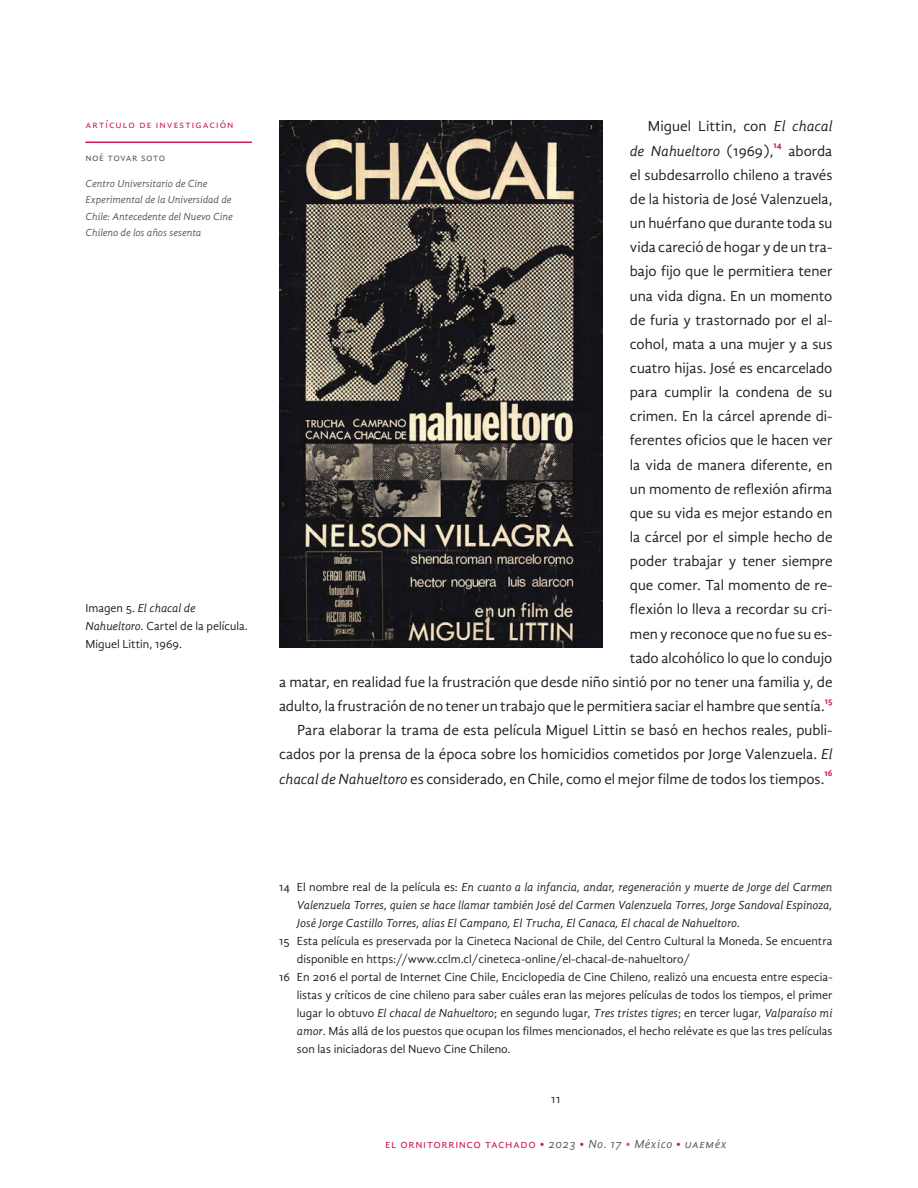
<style>
.page{position:relative;width:918px;height:1188px;background:#fff}
.page>*{position:absolute;margin:0;border:0;box-sizing:border-box;transform-origin:0 0}
.t1{font:15px/24.2px "Gandhi Sans";color:#231f20}
.t2{font:12px/18px "Gandhi Sans";color:#231f20}
.t3{font:italic 12px/18px "Gandhi Sans";color:#231f20;text-align:justify}
.t4{font:12px "Gandhi Sans";letter-spacing:.05em;color:#ca1b4e}
.t5{font:italic 10.5px/16.5px "Gandhi Sans";color:#57585a}
.t6{font:10.5px "Gandhi Sans";letter-spacing:.1em;color:#ca1b4e}
.t7{font:10.5px "Gandhi Sans";letter-spacing:.03em;color:#57585a}
.t8{font:700 9px "Gandhi Sans";color:#ca1b4e}
.s1{font-style:italic}
.s2{font-style:normal}
.s3{font-style:italic;color:#57585a}
.s4{color:#d35466}
</style>
<div class="page">
<hr style="left:86px;top:142px;width:166px;height:1px;background:#ca1b4e">
<img style="left:279px;top:120px;width:324px;height:528px">
<p class="t6" style="left:86px;top:119px;width:150px">Artículo DE INVESTIGACIÓN</p>
<p class="t7" style="left:86px;top:152px;width:81px">Noé Tova r Soto</p>
<p class="t5" style="left:86px;top:175px;width:149px">Centro Universitario de Cine<br>Experimental de la Universidad de<br>Chile: Antecedente del Nuevo Cine<br>Chileno de los años sesenta</p>
<p class="t2" style="left:86px;top:599px;width:164px">I magen 5. <span class="s1">El chacal de<br>Nahueltoro.</span> Cartel de la película.<br>M iguel Littin, 1969.</p>
<p class="t1" style="left:630px;top:114px;width:204px;text-indent:18px">M iguel Littin, con <span class="s1">El chacal de Nahueltoro</span> (1969),</p>
<p class="t8" style="left:773px;top:140px;width:10px">14</p>
<p class="t1" style="left:788px;top:139px;width:46px">aborda</p>
<p class="t1" style="left:630px;top:163px;width:204px">el subdesarrollo chileno a través</p>
<p class="t1" style="left:630px;top:187px;width:204px">de la historia de José Valenzuela,</p>
<p class="t1" style="left:630px;top:211px;width:204px">un huérfano que durante toda su</p>
<p class="t1" style="left:630px;top:235px;width:204px">vida careció de hogar y de un tra-</p>
<p class="t1" style="left:630px;top:259px;width:204px">bajo fijo que le permitiera tener</p>
<p class="t1" style="left:630px;top:283px;width:204px">una vida digna. En un momento</p>
<p class="t1" style="left:630px;top:308px;width:204px">de furia y trastornado por el al-</p>
<p class="t1" style="left:630px;top:332px;width:204px">cohol, mata a una mujer y a sus</p>
<p class="t1" style="left:630px;top:356px;width:204px">cuatro hijas. José es encarcelado</p>
<p class="t1" style="left:630px;top:380px;width:204px">para cumplir la condena de su</p>
<p class="t1" style="left:630px;top:404px;width:204px">crimen. En la cárcel aprende di-</p>
<p class="t1" style="left:630px;top:428px;width:204px">ferentes oficios que le hacen ver</p>
<p class="t1" style="left:630px;top:452px;width:204px">la vida de manera diferente, en</p>
<p class="t1" style="left:630px;top:477px;width:204px">un momento de reflexión afirma</p>
<p class="t1" style="left:630px;top:501px;width:204px">que su vida es mejor estando en</p>
<p class="t1" style="left:630px;top:525px;width:204px">la cárcel por el simple hecho de</p>
<p class="t1" style="left:630px;top:549px;width:204px">poder trabajar y tener siempre</p>
<p class="t1" style="left:630px;top:573px;width:204px">que comer. Tal momento de re-</p>
<p class="t1" style="left:630px;top:597px;width:204px">flexión lo lleva a recordar su cri-</p>
<p class="t1" style="left:630px;top:622px;width:204px">men y reconoce que no fue su es-</p>
<p class="t1" style="left:630px;top:646px;width:204px">tado alcohólico lo que lo condujo</p>
<p class="t1" style="left:279px;top:670px;width:555px">a matar, en realidad fue la frustración que desde niño sintió por no tener una familia y, de</p>
<p class="t1" style="left:279px;top:694px;width:547px">adulto, la frustración de no tener un trabajo que le permitiera saciar el hambre que sentía.</p>
<p class="t8" style="left:825px;top:695px;width:9px">15</p>
<p class="t1" style="left:279px;top:718px;width:555px;text-align:justify;text-indent:18px">Para elaborar la trama de esta película M iguel Littin se basó en hechos reales, publi&shy;cados por la prensa de la época sobre los homicidios cometidos por Jorge Valenzuela. <span class="s1">El chacal de Nahueltoro</span> es considerado, en Chile, como el mejor filme de todos los tiempos.</p>
<p class="t8" style="left:824px;top:768px;width:10px">16</p>
<p class="t3" style="left:297px;top:878px;width:537px;text-indent:-18px"><span class="s2">14 El nombre real de la película es:</span> En cuanto a la infancia, andar, regeneración y muerte de Jorge del Carmen Valenzuela Torres, quien se hace llamar también José del Carmen Valenzuela Torres, Jorge Sandoval Espinoza, José Jorge Castillo Torres, alias El Campano, El Trucha, El Canaca, El chacal de Nahueltoro.</p>
<p class="t2" style="left:279px;top:932px;width:555px">15 Esta película es preservada por la Cineteca Nacional de Chile, del Centro Cultural la Moneda. Se encuentra</p>
<p class="t2" style="left:297px;top:950px;width:395px">disponible en https://www.cclm.cl/cineteca-online/el-chacal-de-nahueltoro/</p>
<p class="t2" style="left:279px;top:968px;width:555px">16 En 2016 el portal de I nternet Cine Chile, Enciclopedia de Cine Chileno, realizó una encuesta entre especia-</p>
<p class="t2" style="left:297px;top:986px;width:537px">listas y críticos de cine chileno para saber cuáles eran las mejores películas de todos los tiempos, el primer</p>
<p class="t3" style="left:297px;top:1004px;width:537px"><span class="s2">lugar lo obtuvo</span> El chacal de Nahueltoro<span class="s2">; en segundo lugar,</span> Tres tristes tigres<span class="s2">; en tercer lugar,</span> Valparaíso mi</p>
<p class="t2" style="left:297px;top:1022px;width:537px"><span class="s1">amor</span>. Más allá de los puestos que ocupan los filmes mencionados, el hecho relévate es que las tres películas</p>
<p class="t2" style="left:297px;top:1040px;width:215px">son las iniciadoras del Nuevo Cine Chileno.</p>
<p class="t2" style="left:551px;top:1090px;width:11px">11</p>
<p class="t4" style="left:385px;top:1137px;width:343px">el orni torrin co tachado • <span class="s3">2023</span> • <span class="s3">No. 17</span> <span class="s4">•</span> <span class="s3">México</span> • <span class="s3">uaeméx</span></p>
</div>
